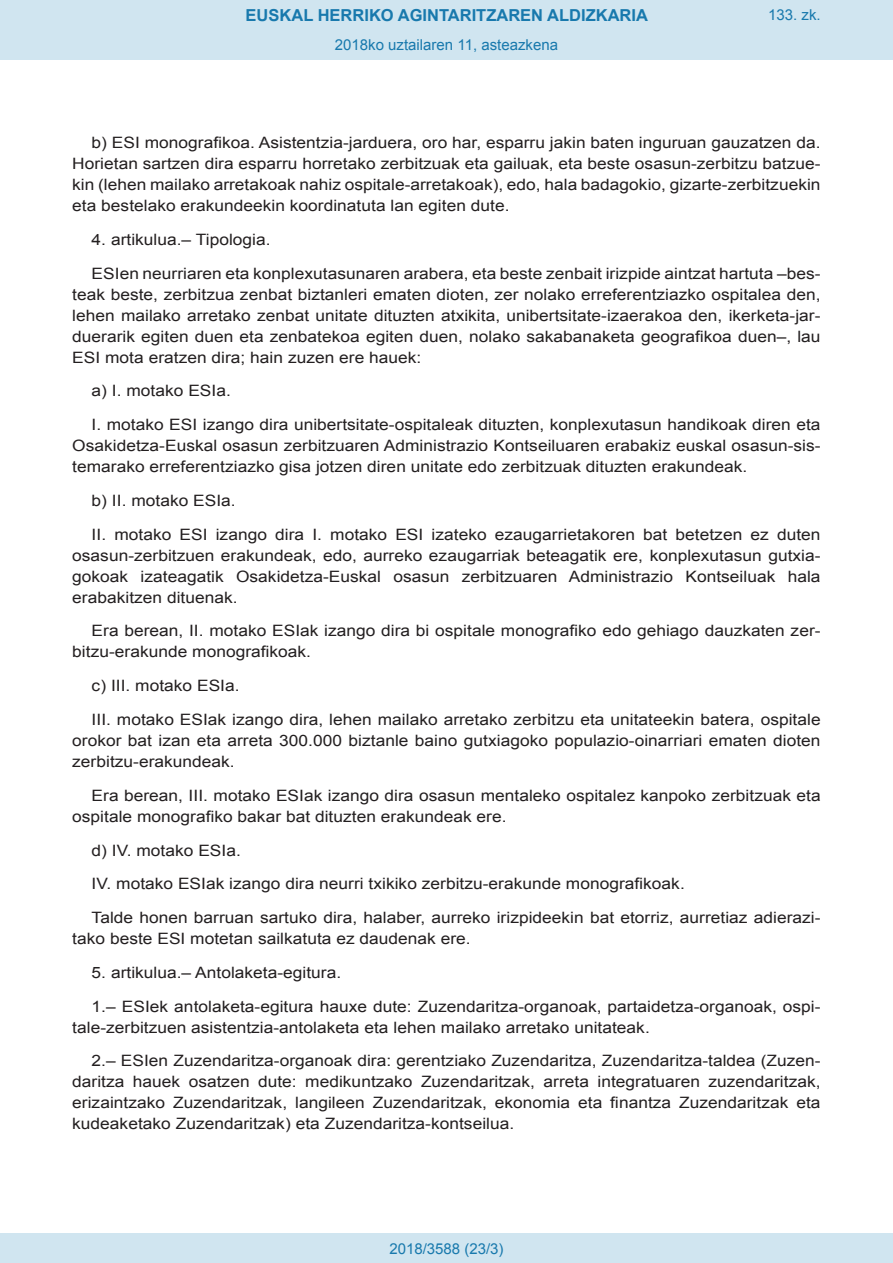
<style>
.page{position:relative;width:893px;height:1263px;background:#fff}
.page>*{position:absolute;margin:0;border:0;box-sizing:border-box;transform-origin:0 0}
.t1{font:700 16.5px "Arial";color:#1879ad}
.BOPVDetalle{font:15.6px/21px "Arial";color:#231f20;text-align:justify;scale:1.11 1}
.Paginacion_Centro{font:15px "Arial";color:#1879ad}
</style>
<div class="page">
<div style="left:0;top:0;width:893px;height:60px;background:#d0e5f0"></div>
<div style="left:0;top:1233px;width:893px;height:30px;background:#d0e5f0"></div>
<p class="t1" style="left:246px;top:4px;width:404px">EUSKAL HERRIKO AGINTARITZAREN ALDIZKARIA</p>
<p class="Paginacion_Centro" style="left:335px;top:35px;width:225px">2018ko uztailaren 11, asteazkena</p>
<p class="Paginacion_Centro" style="left:768px;top:5px;width:54px">133. zk.</p>
<p class="BOPVDetalle" style="left:72px;top:132px;width:676px;text-indent:19px">b) ESI monografikoa. Asistentzia-jarduera, oro har, esparru jakin baten inguruan gauzatzen da.<br>Horietan sartzen dira esparru horretako zerbitzuak eta gailuak, eta beste osasun-zerbitzu batzue&shy;kin (lehen mailako arretakoak nahiz ospitale-arretakoak), edo, hala badagokio, gizarte-zerbitzuekin eta bestelako erakundeekin koordinatuta lan egiten dute.</p>
<p class="BOPVDetalle" style="left:92px;top:229px;width:163px">4. artikulua.– Tipologia.</p>
<p class="BOPVDetalle" style="left:72px;top:263px;width:676px;text-indent:19px">ESIen neurriaren eta konplexutasunaren arabera, eta beste zenbait irizpide aintzat hartuta –bes&shy;teak beste, zerbitzua zenbat biztanleri ematen dioten, zer nolako erreferentziazko ospitalea den, lehen mailako arretako zenbat unitate dituzten atxikita, unibertsitate-izaerakoa den, ikerketa-jar&shy;duerarik egiten duen eta zenbatekoa egiten duen, nolako sakabanaketa geografikoa duen–, lau ESI mota eratzen dira; hain zuzen ere hauek:</p>
<p class="BOPVDetalle" style="left:92px;top:381px;width:127px">a) I. motako ESIa.</p>
<p class="BOPVDetalle" style="left:72px;top:414px;width:676px;text-indent:19px">I. motako ESI izango dira unibertsitate-ospitaleak dituzten, konplexutasun handikoak diren eta Osakidetza-Euskal osasun zerbitzuaren Administrazio Kontseiluaren erabakiz euskal osasun-sis&shy;temarako erreferentziazko gisa jotzen diren unitate edo zerbitzuak dituzten erakundeak.</p>
<p class="BOPVDetalle" style="left:92px;top:490px;width:131px">b) II. motako ESIa.</p>
<p class="BOPVDetalle" style="left:72px;top:524px;width:676px;text-indent:19px">II. motako ESI izango dira I. motako ESI izateko ezaugarrietakoren bat betetzen ez duten osasun-zerbitzuen erakundeak, edo, aurreko ezaugarriak beteagatik ere, konplexutasun gutxia&shy;gokoak izateagatik Osakidetza-Euskal osasun zerbitzuaren Administrazio Kontseiluak hala erabakitzen dituenak.</p>
<p class="BOPVDetalle" style="left:72px;top:621px;width:676px;text-indent:19px">Era berean, II. motako ESIak izango dira bi ospitale monografiko edo gehiago dauzkaten zer&shy;bitzu-erakunde monografikoak.</p>
<p class="BOPVDetalle" style="left:92px;top:675px;width:135px">c) III. motako ESIa.</p>
<p class="BOPVDetalle" style="left:72px;top:709px;width:676px;text-indent:19px">III. motako ESIak izango dira, lehen mailako arretako zerbitzu eta unitateekin batera, ospitale orokor bat izan eta arreta 300.000 biztanle baino gutxiagoko populazio-oinarriari ematen dioten zerbitzu-erakundeak.</p>
<p class="BOPVDetalle" style="left:72px;top:785px;width:676px;text-indent:19px">Era berean, III. motako ESIak izango dira osasun mentaleko ospitalez kanpoko zerbitzuak eta ospitale monografiko bakar bat dituzten erakundeak ere.</p>
<p class="BOPVDetalle" style="left:92px;top:840px;width:136px">d) IV. motako ESIa.</p>
<p class="BOPVDetalle" style="left:92px;top:873px;width:536px">IV. motako ESIak izango dira neurri txikiko zerbitzu-erakunde monografikoak.</p>
<p class="BOPVDetalle" style="left:72px;top:907px;width:676px;text-indent:19px">Talde honen barruan sartuko dira, halaber, aurreko irizpideekin bat etorriz, aurretiaz adierazi&shy;tako beste ESI motetan sailkatuta ez daudenak ere.</p>
<p class="BOPVDetalle" style="left:92px;top:962px;width:226px">5. artikulua.– Antolaketa-egitura.</p>
<p class="BOPVDetalle" style="left:72px;top:996px;width:676px;text-indent:19px">1.– ESIek antolaketa-egitura hauxe dute: Zuzendaritza-organoak, partaidetza-organoak, ospi&shy;tale-zerbitzuen asistentzia-antolaketa eta lehen mailako arretako unitateak.</p>
<p class="BOPVDetalle" style="left:72px;top:1050px;width:676px;text-indent:19px">2.– ESIen Zuzendaritza-organoak dira: gerentziako Zuzendaritza, Zuzendaritza-taldea (Zuzen&shy;daritza hauek osatzen dute: medikuntzako Zuzendaritzak, arreta integratuaren zuzendaritzak, erizaintzako Zuzendaritzak, langileen Zuzendaritzak, ekonomia eta finantza Zuzendaritzak eta kudeaketako Zuzendaritzak) eta Zuzendaritza-kontseilua.</p>
<p class="Paginacion_Centro" style="left:389px;top:1238px;width:116px">2018/3588 (23/3)</p>
</div>
